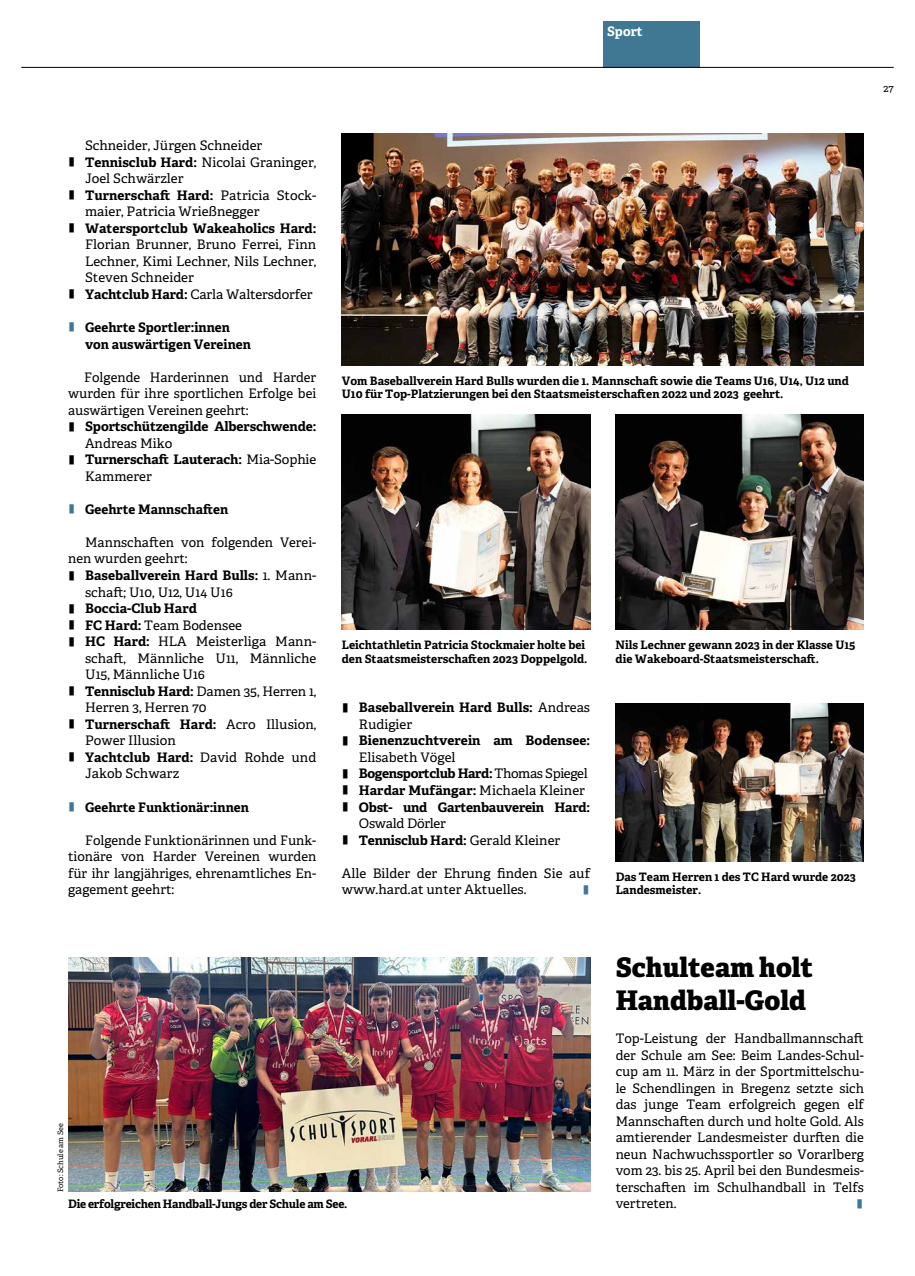
<style>
.page{position:relative;width:915px;height:1276px;background:#fff}
.page>*{position:absolute;margin:0;border:0;box-sizing:border-box;transform-origin:0 0}
.t1{font:800 27px/33px "Adelle";color:#000}
.t2{font:13.2px/16.5px "Adelle";color:#000;text-align:justify}
.t3{font:700 13.2px/16.5px "Adelle";color:#000}
.t4{font:700 13.2px "Adelle";letter-spacing:-.02em;color:#000}
.t5{font:700 13.2px "Adelle";letter-spacing:-.03em;color:#000}
.t6{font:13.2px "Adelle";letter-spacing:-.02em;color:#000}
.t7{font:700 13.2px "Adelle";color:#fff}
.t8{font:700 11.7px/13.5px "Adelle";color:#000}
.t9{font:700 11.7px "Adelle";letter-spacing:-.02em;color:#000}
.t10{font:10.5px "Adelle";color:#000}
.t11{font:800 10.2px "Adelle";color:#407894;scale:2.5 1}
.t12{font:7.5px "Adelle";color:#000}
.s1{font-weight:800;font-size:10.2px}
.s2{font-weight:700}
.s3{font-weight:400}
.s4{font-weight:800;font-size:10.2px;color:#407894}
</style>
<div class="page">
<div style="left:602px;top:21px;width:97px;height:47px;background:#407894"></div>
<hr style="left:21px;top:67px;width:872px;height:1px;background:#000">
<img style="left:342px;top:134px;width:521px;height:231px">
<img style="left:342px;top:415px;width:248px;height:214px">
<img style="left:615px;top:415px;width:248px;height:214px">
<img style="left:615px;top:703px;width:248px;height:158px">
<img style="left:68px;top:958px;width:522px;height:233px">
<p class="t7" style="left:607px;top:23px;width:37px">Sport</p>
<p class="t2" style="left:85px;top:137px;width:179px">Schneider, Jürgen Schneider</p>
<p class="t2" style="left:68px;top:154px;width:250px"><span class="s1">|</span> <span class="s2">Tennisclub Hard:</span> Nicolai Graninger,</p>
<p class="t2" style="left:85px;top:170px;width:100px">Joel Schwärzler</p>
<p class="t3" style="left:68px;top:187px;width:250px"><span class="s1">|</span> Turnerschaft Hard: <span class="s3">Patricia Stock-</span></p>
<p class="t2" style="left:85px;top:203px;width:176px">maier, Patricia Wrießnegger</p>
<p class="t3" style="left:68px;top:220px;width:250px"><span class="s1">|</span> Watersportclub Wakeaholics Hard:</p>
<p class="t2" style="left:85px;top:236px;width:233px">Florian Brunner, Bruno Ferrei, Finn</p>
<p class="t2" style="left:85px;top:253px;width:233px">Lechner, Kimi Lechner, Nils Lechner,</p>
<p class="t2" style="left:85px;top:270px;width:110px">Steven Schneider</p>
<p class="t2" style="left:68px;top:286px;width:246px"><span class="s1">|</span> <span class="s2">Yachtclub Hard:</span> Carla Waltersdorfer</p>
<p class="t3" style="left:85px;top:319px;width:167px;text-indent:-17px"><span class="s4">|</span> Geehrte Sportler:innen von auswärtigen Vereinen</p>
<p class="t2" style="left:84px;top:369px;width:233px">Folgende Harderinnen und Harder</p>
<p class="t2" style="left:68px;top:385px;width:250px">wurden für ihre sportlichen Erfolge bei</p>
<p class="t2" style="left:68px;top:402px;width:182px">auswärtigen Vereinen geehrt:</p>
<p class="t3" style="left:68px;top:418px;width:250px"><span class="s1">|</span> Sportschützengilde Alberschwende:</p>
<p class="t2" style="left:85px;top:435px;width:89px">Andreas Miko</p>
<p class="t3" style="left:68px;top:451px;width:250px"><span class="s1">|</span> Turnerschaft Lauterach: <span class="s3">Mia-Sophie</span></p>
<p class="t2" style="left:85px;top:468px;width:68px">Kammerer</p>
<p class="t3" style="left:68px;top:501px;width:162px"><span class="s4">|</span> Geehrte Mannschaften</p>
<p class="t2" style="left:85px;top:534px;width:233px">Mannschaften von folgenden Verei-</p>
<p class="t2" style="left:68px;top:551px;width:121px">nen wurden geehrt:</p>
<p class="t3" style="left:68px;top:567px;width:250px"><span class="s1">|</span> Baseballverein Hard Bulls: <span class="s3">1. Mann-</span></p>
<p class="t2" style="left:85px;top:584px;width:149px">schaft; U10, U12, U14 U16</p>
<p class="t3" style="left:68px;top:600px;width:130px"><span class="s1">|</span> Boccia-Club Hard</p>
<p class="t2" style="left:68px;top:617px;width:175px"><span class="s1">|</span> <span class="s2">FC Hard:</span> Team Bodensee</p>
<p class="t2" style="left:68px;top:633px;width:250px"><span class="s1">|</span> <span class="s2">HC Hard:</span> HLA Meisterliga Mann-</p>
<p class="t2" style="left:85px;top:650px;width:233px">schaft, Männliche U11, Männliche</p>
<p class="t2" style="left:85px;top:666px;width:121px">U15, Männliche U16</p>
<p class="t2" style="left:68px;top:683px;width:250px"><span class="s1">|</span> <span class="s2">Tennisclub Hard:</span> Damen 35, Herren 1,</p>
<p class="t2" style="left:85px;top:699px;width:123px">Herren 3, Herren 70</p>
<p class="t3" style="left:68px;top:716px;width:250px"><span class="s1">|</span> Turnerschaft Hard: <span class="s3">Acro Illusion,</span></p>
<p class="t2" style="left:85px;top:732px;width:92px">Power Illusion</p>
<p class="t3" style="left:68px;top:749px;width:250px"><span class="s1">|</span> Yachtclub Hard: <span class="s3">David Rohde und</span></p>
<p class="t2" style="left:85px;top:765px;width:96px">Jakob Schwarz</p>
<p class="t3" style="left:68px;top:798px;width:182px"><span class="s4">|</span> Geehrte Funktionär:innen</p>
<p class="t2" style="left:68px;top:832px;width:250px;text-indent:17px">Folgende Funktionärinnen und Funk&shy;tionäre von Harder Vereinen wurden für ihr langjähriges, ehrenamtliches En&shy;gagement geehrt:</p>
<p class="t8" style="left:342px;top:374px;width:508px">Vom Baseballverein Hard Bulls wurden die 1. Mannschaft sowie die Teams U16, U14, U12 und<br>U10 für Top-Platzierungen bei den Staatsmeisterschaften 2022 und 2023 geehrt.</p>
<p class="t8" style="left:342px;top:638px;width:247px">Leichtathletin Patricia Stockmaier holte bei den Staatsmeisterschaften 2023 Doppelgold.</p>
<p class="t8" style="left:615px;top:638px;width:241px">Nils Lechner gewann 2023 in der Klasse U15 die Wakeboard-Staatsmeisterschaft.</p>
<p class="t3" style="left:342px;top:699px;width:250px"><span class="s1">|</span> Baseballverein Hard Bulls: <span class="s3">Andreas</span></p>
<p class="t2" style="left:359px;top:716px;width:55px">Rudigier</p>
<p class="t3" style="left:342px;top:732px;width:250px"><span class="s1">|</span> Bienenzuchtverein am Bodensee:</p>
<p class="t2" style="left:359px;top:749px;width:98px">Elisabeth Vögel</p>
<p class="t5" style="left:342px;top:765px;width:247px"><span class="s1">|</span> Bogensportclub Hard: <span class="s3">Thomas Spiegel</span></p>
<p class="t3" style="left:342px;top:782px;width:244px"><span class="s1">|</span> Hardar Mufängar: <span class="s3">Michaela Kleiner</span></p>
<p class="t4" style="left:342px;top:798px;width:250px"><span class="s1">|</span> Obst- und Gartenbauverein Hard:</p>
<p class="t6" style="left:359px;top:815px;width:89px">Oswald Dörler</p>
<p class="t4" style="left:342px;top:831px;width:220px"><span class="s1">|</span> Tennisclub Hard: <span class="s3">Gerald Kleiner</span></p>
<p class="t2" style="left:342px;top:865px;width:250px">Alle Bilder der Ehrung finden Sie auf www.hard.at unter Aktuelles.</p>
<p class="t11" style="left:582px;top:882px;width:4px">|</p>
<p class="t8" style="left:615px;top:870px;width:242px">Das Team Herren 1 des TC Hard wurde 2023<br>Landesmeister.</p>
<p class="t10" style="left:883px;top:82px;width:12px">27</p>
<p class="t12" style="left:56px;top:1192px;width:71px;rotate:-90deg">Foto: Schule am See</p>
<h1 class="t1" style="left:615px;top:950px;width:199px">Schulteam holt<br>Handball-Gold</h1>
<p class="t2" style="left:615px;top:1030px;width:250px">Top-Leistung der Handballmannschaft der Schule am See: Beim Landes-Schul&shy;cup am 11. März in der Sportmittelschu&shy;le Schendlingen in Bregenz setzte sich das junge Team erfolgreich gegen elf Mannschaften durch und holte Gold. Als amtierender Landesmeister durften die neun Nachwuchssportler so Vorarlberg vom 23. bis 25. April bei den Bundesmeis&shy;terschaften im Schulhandball in Telfs</p>
<p class="t9" style="left:68px;top:1196px;width:281px">Die erfolgreichen Handball-Jungs der Schule am See.</p>
<p class="t2" style="left:615px;top:1195px;width:62px">vertreten.</p>
<p class="t11" style="left:855px;top:1196px;width:4px">|</p>
</div>
